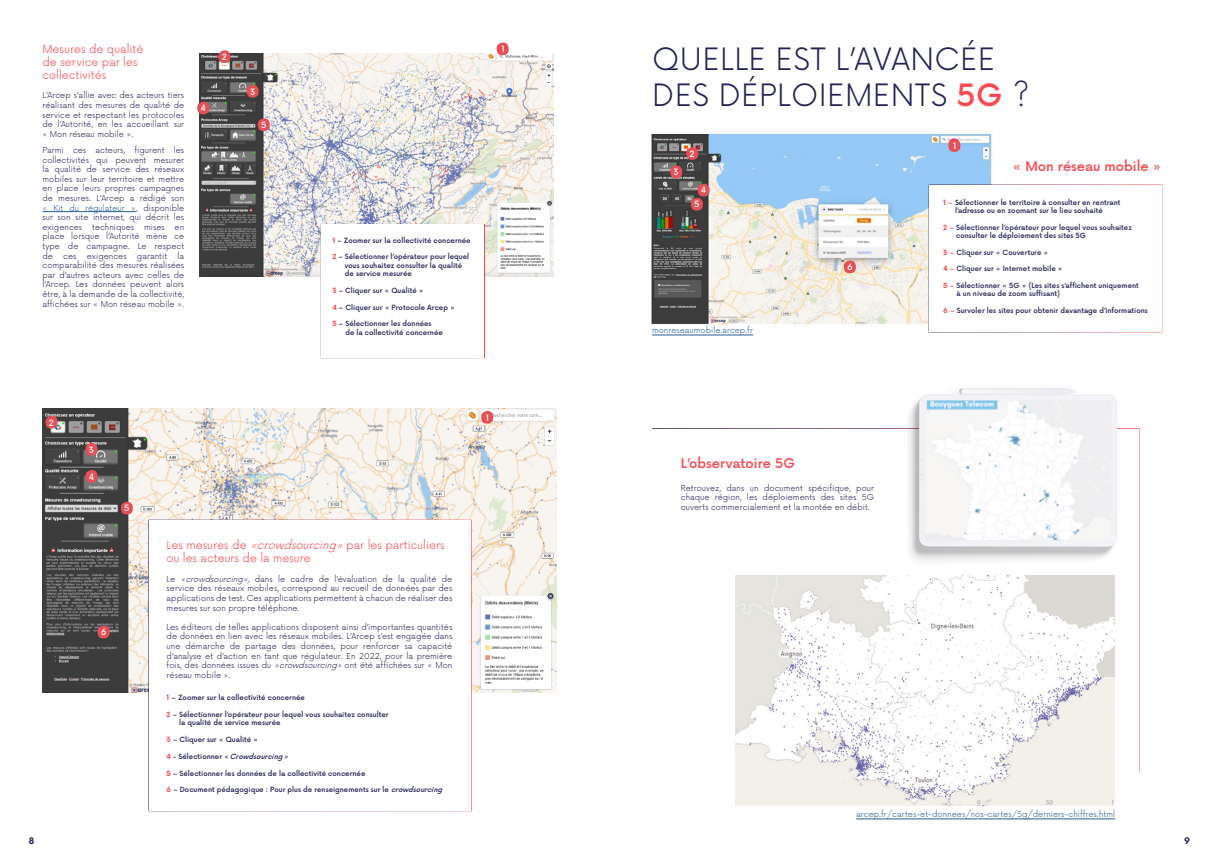
<style>
.page{position:relative;width:1219px;height:865px;background:#fff}
.page>*{position:absolute;margin:0;border:0;box-sizing:border-box;transform-origin:0 0}
.t1{font:300 30px/36px "Now Alt";letter-spacing:.015em;color:#232256}
.t2{font:500 13.1px "Now Alt";color:#ff474f}
.t3{font:300 11px/13.2px "Now Alt";color:#ff474f}
.t4{font:700 9px "Now Alt";color:#232256}
.t5{font:500 8.5px "Now Alt";color:#fff}
.t6{font:300 8px/9.6px "Now Alt";color:#232256;text-align:justify}
.t7{font:300 8px "Now Alt";color:#275b9b}
.t8{font:500 7px/8.4px "Now Alt";color:#232256}
.s1{color:#275b9b}
.s2{font-weight:700;color:#ff474f}
.s3{font-style:italic}
.s4{font-weight:500;color:#ff474f}
</style>
<div class="page">
<img style="left:651px;top:132px;width:341px;height:196px">
<img style="left:43px;top:408px;width:514px;height:284px">
<div style="left:148px;top:519px;width:324px;height:292px;background:#fff;border:1px solid #fff"></div>
<hr style="left:43px;top:211px;width:93px;height:1px;background:#275b9b">
<img style="left:199px;top:54px;width:354px;height:222px">
<svg style="left:45px;top:415px;width:13px;height:14px"></svg>
<svg style="left:85px;top:442px;width:13px;height:14px"></svg>
<svg style="left:97px;top:625px;width:13px;height:13px"></svg>
<svg style="left:85px;top:469px;width:13px;height:14px"></svg>
<svg style="left:481px;top:410px;width:12px;height:14px"></svg>
<svg style="left:121px;top:501px;width:12px;height:13px"></svg>
<svg style="left:496px;top:42px;width:13px;height:13px"></svg>
<svg style="left:218px;top:50px;width:13px;height:13px"></svg>
<svg style="left:247px;top:84px;width:12px;height:14px"></svg>
<svg style="left:197px;top:101px;width:12px;height:13px"></svg>
<svg style="left:258px;top:118px;width:12px;height:13px"></svg>
<svg style="left:670px;top:147px;width:40px;height:64px;background:#745556"></svg>
<svg style="left:844px;top:260px;width:12px;height:13px"></svg>
<hr style="left:856px;top:818px;width:259px;height:1px;background:#275b9b">
<div style="left:652px;top:428px;width:487px;height:344px;background:#fff;border:1px solid #fff"></div>
<img style="left:735px;top:575px;width:379px;height:230px">
<img style="left:907px;top:388px;width:223px;height:174px">
<div style="left:321px;top:224px;width:164px;height:134px;background:#fff;border:1px solid #fff"></div>
<div style="left:929px;top:184px;width:233px;height:148px;background:#fff;border:1px solid #fff"></div>
<svg style="left:948px;top:139px;width:12px;height:13px"></svg>
<hr style="left:652px;top:335px;width:101px;height:1px;background:#275b9b">
<h3 class="t3" style="left:43px;top:41px;width:102px">Mesures de qualité de service par les collectivités</h3>
<p class="t6" style="left:43px;top:90px;width:143px">L’Arcep s’allie avec des acteurs tiers réalisant des mesures de qualité de service et respectant les protocoles de l’Autorité, en les accueillant sur « Mon réseau mobile ».</p>
<p class="t6" style="left:43px;top:145px;width:143px">Parmi ces acteurs, figurent les collectivités qui peuvent mesurer la qualité de service des réseaux mobiles sur leur territoire et mettre en place leurs propres campagnes de mesures. L’Arcep a rédigé son <span class="s1">« Kit du régulateur »</span>, disponible sur son site internet, qui décrit les exigences techniques mises en place lorsque l’Autorité mène ce type de campagne. Le respect de</p>
<p class="t6" style="left:43px;top:250px;width:143px;text-indent:135px">la comparabilité des mesures réalisées par d’autres acteurs avec celles de l’Arcep. Les données peuvent alors être, à la demande de la collectivité, affichées sur « Mon réseau mobile ».</p>
<p class="t6" style="left:63px;top:250px;width:15px">ces</p>
<p class="t6" style="left:87px;top:250px;width:41px">exigences</p>
<p class="t6" style="left:137px;top:250px;width:32px">garantit</p>
<p class="t5" style="left:222px;top:50px;width:7px">2</p>
<p class="t5" style="left:201px;top:102px;width:7px">4</p>
<p class="t5" style="left:250px;top:85px;width:7px">3</p>
<p class="t5" style="left:261px;top:118px;width:7px">5</p>
<p class="t5" style="left:501px;top:42px;width:5px">1</p>
<p class="t8" style="left:332px;top:236px;width:140px"><span class="s2">1</span> – Zoomer sur la collectivité concernée</p>
<p class="t8" style="left:345px;top:252px;width:126px;text-indent:-13px"><span class="s2">2</span> – Sélectionner l’opérateur pour lequel vous souhaitez consulter la qualité de service mesurée</p>
<p class="t8" style="left:332px;top:286px;width:93px"><span class="s2">3</span> – Cliquer sur « Qualité »</p>
<p class="t8" style="left:332px;top:302px;width:124px"><span class="s2">4</span> – Cliquer sur « Protocole Arcep »</p>
<p class="t8" style="left:345px;top:319px;width:99px;text-indent:-13px"><span class="s2">5</span> – Sélectionner les données<br>de la collectivité concernée</p>
<p class="t5" style="left:49px;top:416px;width:7px">2</p>
<p class="t5" style="left:89px;top:443px;width:7px">3</p>
<p class="t5" style="left:89px;top:470px;width:7px">4</p>
<p class="t5" style="left:124px;top:501px;width:7px">5</p>
<p class="t5" style="left:101px;top:625px;width:7px">6</p>
<p class="t5" style="left:486px;top:411px;width:5px">1</p>
<h3 class="t3" style="left:167px;top:537px;width:280px">Les mesures de <span class="s3">«crowdsourcing»</span>par les particuliers ou les acteurs de la mesure</h3>
<p class="t6" style="left:167px;top:573px;width:287px">Le <span class="s3">«crowdsourcing»,</span> dans le cadre de l’évaluation de la qualité de service des réseaux mobiles, correspond au recueil de données par des applications de test. Ces applications permettent à chacun de réaliser des mesures sur son propre téléphone.</p>
<p class="t6" style="left:167px;top:621px;width:287px">Les éditeurs de telles applications disposent ainsi d’importantes quantités de données en lien avec les réseaux mobiles. L’Arcep s’est engagée dans une démarche de partage des données, pour renforcer sa capacité d’analyse et d’action en tant que régulateur. En 2022, pour la première fois, des données issues du <span class="s3">«crowdsourcing»</span>ont été affichées sur « Mon réseau mobile ».</p>
<p class="t8" style="left:167px;top:692px;width:140px"><span class="s2">1</span> – Zoomer sur la collectivité concernée</p>
<p class="t8" style="left:179px;top:709px;width:211px;text-indent:-13px"><span class="s2">2</span> – Sélectionner l’opérateur pour lequel vous souhaitez consulter la qualité de service mesurée</p>
<p class="t8" style="left:167px;top:734px;width:93px"><span class="s2">3</span> – Cliquer sur « Qualité »</p>
<p class="t8" style="left:167px;top:751px;width:126px"><span class="s2">4</span> - Sé l e ct i o n n e r « <span class="s3">Crowdsourcing»</span></p>
<p class="t8" style="left:167px;top:768px;width:200px"><span class="s2">5</span> – Sélectionner les données de la collectivité concernée</p>
<p class="t8" style="left:167px;top:785px;width:280px"><span class="s2">6</span> – Document pédagogique : Pour plus de renseignements sur le <span class="s3">crowdsourcing</span></p>
<h1 class="t1" style="left:652px;top:39px;width:379px">QUELLE EST L’AVANCÉE<br>DES DÉPLOIEMENTS <span class="s4">5G</span> ?</h1>
<p class="t5" style="left:674px;top:165px;width:7px">3</p>
<p class="t5" style="left:690px;top:147px;width:7px">2</p>
<p class="t5" style="left:701px;top:184px;width:7px">4</p>
<p class="t5" style="left:694px;top:198px;width:7px">5</p>
<p class="t7" style="left:652px;top:323px;width:102px">monreseaumobile.arcep.fr</p>
<p class="t5" style="left:847px;top:260px;width:7px">6</p>
<h2 class="t2" style="left:681px;top:453px;width:116px">L’observatoire 5G</h2>
<p class="t6" style="left:681px;top:482px;width:195px">Retrouvez, dans un document spécifique, pour chaque région, les déploiements des sites 5G ouverts commercialement et la montée en débit.</p>
<p class="t5" style="left:953px;top:139px;width:5px">1</p>
<h2 class="t2" style="left:1012px;top:156px;width:151px">« Mon réseau mobile »</h2>
<p class="t8" style="left:955px;top:197px;width:167px;text-indent:-12px"><span class="s2">1 –</span> Sélectionner le territoire à consulter en rentrant l’adresse ou en zoomant sur le lieu souhaité</p>
<p class="t8" style="left:956px;top:223px;width:177px;text-indent:-13px"><span class="s2">2 –</span> Sélectionner l’opérateur pour lequel vous souhaitez consulter le déploiement des sites 5G</p>
<p class="t8" style="left:943px;top:248px;width:107px"><span class="s2">3 –</span> Cliquer sur « Couverture »</p>
<p class="t8" style="left:943px;top:264px;width:121px"><span class="s2">4 –</span> Cliquer sur « Internet mobile »</p>
<p class="t8" style="left:956px;top:281px;width:184px;text-indent:-13px"><span class="s2">5 –</span> Sélectionner « 5G » (Les sites s’affichent uniquement à un niveau de zoom suffisant)</p>
<p class="t8" style="left:943px;top:306px;width:206px"><span class="s2">6 –</span> Survoler les sites pour obtenir davantage d’informations</p>
<p class="t7" style="left:856px;top:807px;width:260px">arcep.fr/cartes-et-donnees/nos-cartes/5g/derniers-chiffres.html</p>
<p class="t4" style="left:29px;top:834px;width:7px">8</p>
<p class="t4" style="left:1184px;top:834px;width:7px">9</p>
</div>
